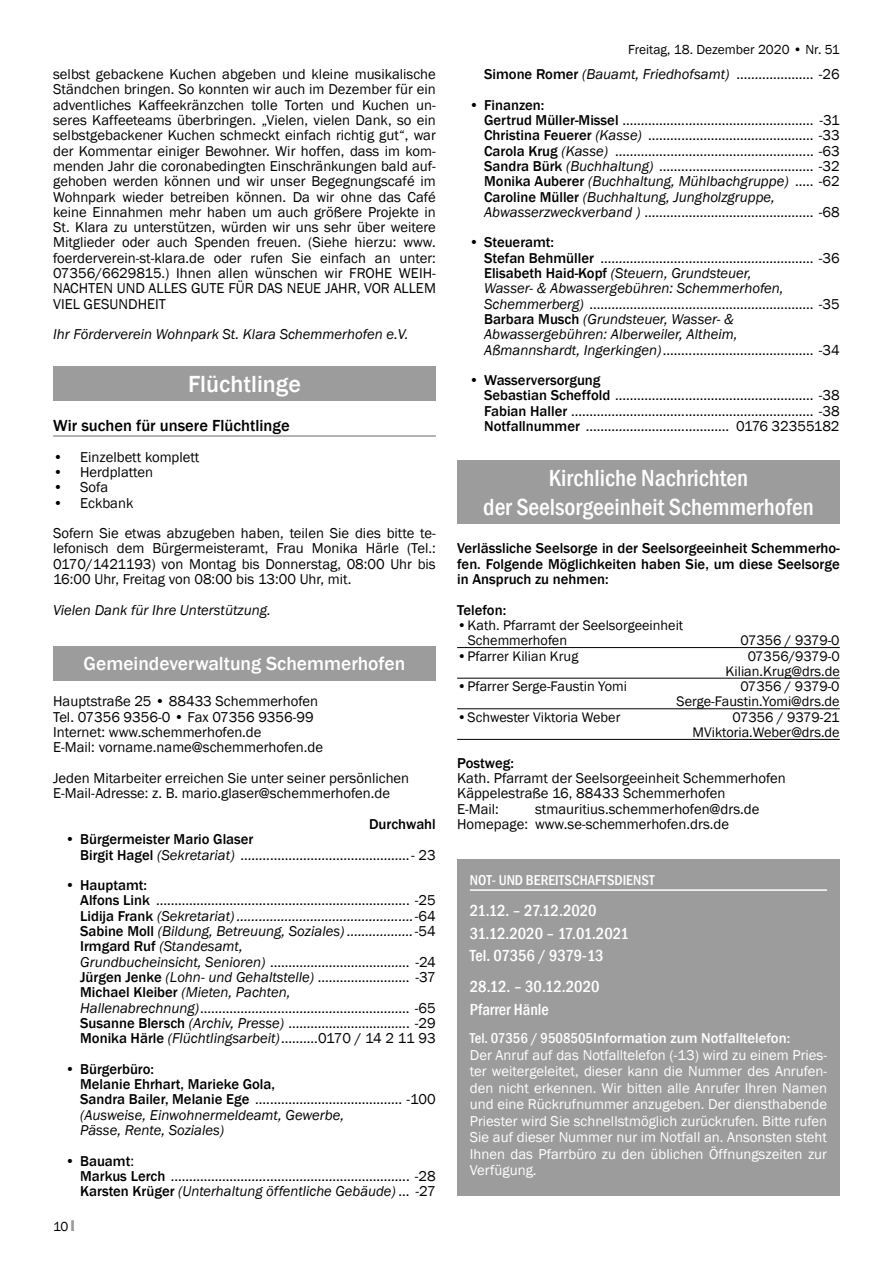
<style>
.page{position:relative;width:893px;height:1263px;background:#fff}
.page>*{position:absolute;margin:0;border:0;box-sizing:border-box;transform-origin:0 0}
.t1{font:500 condensed 24px/28.8px "Franklin Gothic";color:#fff;text-align:center}
.t2{font:500 24px "Franklin Gothic";color:#fff}
.t3{font:500 19.5px "Franklin Gothic";color:#fff}
.t4{font:500 condensed 16.5px/22.5px "Franklin Gothic";color:#fff}
.t5{font:500 16.5px "Franklin Gothic";color:#000}
.t6{font:14.7px/15.3px "Franklin Gothic";color:#000}
.t7{font:14.7px/15.3px "Franklin Gothic";letter-spacing:-.02em;color:#000}
.t8{font:14.7px/16.5px "Franklin Gothic";color:#fff}
.t9{font:500 14.7px/15.3px "Franklin Gothic";color:#000}
.t10{font:italic 14.7px "Franklin Gothic";color:#000}
.t11{font:500 condensed 14.7px "Franklin Gothic";color:#fff}
.t12{font:14.25px/15.3px "Franklin Gothic";color:#000;text-align:right}
.t13{font:13.5px "Franklin Gothic";color:#000}
.s1{font-weight:500}
.s2{font-style:italic}
.s3{font-weight:400}
.s4{font-weight:400;font-style:italic}
.s5{font-family:"Impact";color:#9c9c9d}
.s6{font-weight:500;font-stretch:condensed}
</style>
<div class="page">
<hr style="left:53px;top:435px;width:383px;height:2px;background:#9c9c9d">
<div style="left:53px;top:366px;width:383px;height:34px;background:#9c9c9d"></div>
<div style="left:53px;top:646px;width:383px;height:34px;background:#9c9c9d"></div>
<hr style="left:457px;top:647px;width:383px;height:1px;background:#000">
<hr style="left:457px;top:678px;width:383px;height:1px;background:#000">
<hr style="left:457px;top:708px;width:383px;height:1px;background:#000">
<hr style="left:457px;top:739px;width:383px;height:1px;background:#000">
<div style="left:457px;top:460px;width:383px;height:64px;background:#9c9c9d"></div>
<div style="left:457px;top:859px;width:383px;height:337px;background:#9c9c9d"></div>
<hr style="left:470px;top:889px;width:357px;height:2px;background:#fff">
<p class="t6" style="left:53px;top:67px;width:384px;text-align:justify">selbst gebackene Kuchen abgeben und kleine musikalische Ständchen bringen. So konnten wir auch im Dezember für ein adventliches Kaffeekränzchen tolle Torten und Kuchen un&shy;seres Kaffeeteams überbringen. „Vielen, vielen Dank, so ein selbstgebackener Kuchen schmeckt einfach richtig gut“, war der Kommentar einiger Bewohner. Wir hoffen, dass im kom&shy;menden Jahr die coronabedingten Einschränkungen bald auf&shy;gehoben werden können und wir unser Begegnungscafé im Wohnpark wieder betreiben können. Da wir ohne das Café keine Einnahmen mehr haben um auch größere Projekte in St. Klara zu unterstützen, würden wir uns sehr über weitere Mitglieder oder auch Spenden freuen. (Siehe hierzu: www. foerderverein-st-klara.de oder rufen Sie einfach an unter:<br>07356/6629815.) Ihnen allen wünschen wir FROHE WEIH-NACHTEN UND ALLES GUTE FÜR DAS NEUE JAHR, VOR ALLEM VIEL GESUNDHEIT</p>
<p class="t10" style="left:53px;top:325px;width:357px">Ihr Förderverein Wohnpark St. Klara Schemmerhofen e.V.</p>
<h1 class="t2" style="left:188px;top:369px;width:114px">Flüchtlinge</h1>
<p class="t5" style="left:53px;top:415px;width:238px">Wir suchen für unsere Flüchtlinge</p>
<p class="t6" style="left:53px;top:449px;width:148px">• Einzelbett komplett</p>
<p class="t6" style="left:53px;top:465px;width:102px">• Herdplatten</p>
<p class="t6" style="left:53px;top:480px;width:57px">• Sofa</p>
<p class="t6" style="left:53px;top:488px;width:384px;line-height:30.6px">• Eckbank<br>Sofern Sie etwas abzugeben haben, teilen Sie dies bitte te-</p>
<p class="t6" style="left:53px;top:541px;width:384px;text-align:justify">lefonisch dem Bürgermeisteramt, Frau Monika Härle (Tel.:<br>0170/1421193) von Montag bis Donnerstag, 08:00 Uhr bis 16:00 Uhr, Freitag von 08:00 bis 13:00 Uhr, mit.</p>
<p class="t10" style="left:53px;top:600px;width:219px">Vielen Dank für Ihre Unterstützung.</p>
<h2 class="t3" style="left:84px;top:651px;width:323px">Gemeindeverwaltung Schemmerhofen</h2>
<p class="t6" style="left:53px;top:694px;width:271px">Hauptstraße 25 • 88433 Schemmerhofen Tel. 07356 9356-0 • Fax 07356 9356-99<br>Internet: www.schemmerhofen.de<br>E-Mail: vorname.name@schemmerhofen.de</p>
<p class="t6" style="left:53px;top:771px;width:358px">Jeden Mitarbeiter erreichen Sie unter seiner persönlichen<br>E-Mail-Adresse: z. B. mario.glaser@schemmerhofen.de</p>
<p class="t9" style="left:369px;top:816px;width:68px">Durchwahl</p>
<p class="t6" style="left:80px;top:832px;width:357px;text-indent:-15px"><span class="s1">• Bürgermeister Mario Glaser<br>Birgit Hagel</span> <span class="s2">(Sekretariat)</span> ..............................................- 23</p>
<p class="t7" style="left:80px;top:878px;width:357px;text-indent:-15px"><span class="s1">• Hauptamt:<br>Alfons Link</span> ..................................................................... -25<br><span class="s1">Lidija Frank</span> <span class="s2">(Sekretariat) ................................................</span>-64<br><span class="s1">Sabine Moll</span> <span class="s2">(Bildung, Betreuung, Soziales) ..................</span>-54<br><span class="s1">Irmgard Ruf</span> <span class="s2">(Standesamt,<br>Grundbucheinsicht, Senioren)</span> ...................................... -24<br><span class="s1">Jürgen Jenke</span> <span class="s2">(Lohn- und Gehaltstelle)</span> ......................... -37<br><span class="s1">Michael Kleiber</span> <span class="s2">(Mieten, Pachten, Hallenabrechnung)</span>......................................................... -65<br><span class="s1">Susanne Blersch</span> <span class="s2">(Archiv, Presse)</span> ................................. -29<br><span class="s1">Monika Härle</span> <span class="s2">(Flüchtlingsarbeit)</span>..........0170 / 14 2 11 93</p>
<p class="t9" style="left:80px;top:1061px;width:357px;text-indent:-15px">• Bürgerbüro:<br>Melanie Ehrhart, Marieke Gola,<br>Sandra Bailer, Melanie Ege <span class="s3">........................................ -100 </span><span class="s4">(Ausweise, Einwohnermeldeamt, Gewerbe,<br>Pässe, Rente, Soziales)</span></p>
<p class="t6" style="left:80px;top:1153px;width:357px;text-indent:-15px"><span class="s1">• Bauamt</span>:<br><span class="s1">Markus Lerch</span> ................................................................. -28<br><span class="s1">Karsten Krüger</span> <span class="s2">(Unterhaltung öffentliche Gebäude)</span> ... -27</p>
<p class="t13" style="left:53px;top:1218px;width:23px">10 <span class="s5">I</span></p>
<p class="t13" style="left:628px;top:41px;width:213px">Freitag, 18. Dezember 2020 • Nr. 51</p>
<p class="t6" style="left:484px;top:67px;width:357px"><span class="s1">Simone Romer</span> <span class="s2">(Bauamt, Friedhofsamt)</span> ..................... -26</p>
<p class="t6" style="left:484px;top:97px;width:357px;text-indent:-15px"><span class="s1">• Finanzen:<br>Gertrud Müller-Missel</span> .................................................... -31<br><span class="s1">Christina Feuerer</span> <span class="s2">(Kasse)</span> ............................................. -33<br><span class="s1">Carola Krug</span> <span class="s2">(Kasse)</span> ...................................................... -63<br><span class="s1">Sandra Bürk</span> <span class="s2">(Buchhaltung)</span> .......................................... -32<br><span class="s1">Monika Auberer</span> <span class="s2">(Buchhaltung, Mühlbachgruppe)</span> ..... -62<br><span class="s1">Caroline Müller</span> <span class="s2">(Buchhaltung, Jungholzgruppe, Abwasserzweckverband )</span> .............................................. -68</p>
<p class="t6" style="left:484px;top:235px;width:357px;text-indent:-15px"><span class="s1">• Steueramt:<br>Stefan Behmüller</span> .......................................................... -36<br><span class="s1">Elisabeth Haid-Kopf</span> <span class="s2">(Steuern, Grundsteuer,<br>Wasser- &amp; Abwassergebühren: Schemmerhofen, Schemmerberg)</span> ............................................................. -35<br><span class="s1">Barbara Musch</span> <span class="s2">(Grundsteuer, Wasser- &amp; Abwassergebühren: Alberweiler, Altheim,<br>Aßmannshardt, Ingerkingen)</span>......................................... -34</p>
<p class="t6" style="left:484px;top:373px;width:357px;text-indent:-15px"><span class="s1">• Wasserversorgung<br>Sebastian Scheffold</span> ...................................................... -38<br><span class="s1">Fabian Haller</span> .................................................................. -38<br><span class="s1">Notfallnummer</span> ....................................... 0176 32355182</p>
<h1 class="t1" style="left:483px;top:463px;width:332px">Kirchliche Nachrichten<br>der Seelsorgeeinheit Schemmerhofen</h1>
<p class="t9" style="left:457px;top:541px;width:384px;text-align:justify">Verlässliche Seelsorge in der Seelsorgeeinheit Schemmerho&shy;fen. Folgende Möglichkeiten haben Sie, um diese Seelsorge in Anspruch zu nehmen:</p>
<p class="t9" style="left:457px;top:602px;width:51px">Telefon:</p>
<p class="t12" style="left:468px;top:618px;width:217px;text-align:left;text-indent:-11px">•Kath. Pfarramt der Seelsorgeeinheit<br>Schemmerhofen</p>
<p class="t12" style="left:740px;top:633px;width:101px">07356 / 9379-0</p>
<p class="t12" style="left:457px;top:648px;width:123px">•Pfarrer Kilian Krug</p>
<p class="t12" style="left:725px;top:648px;width:116px">07356/9379-0<br>Kilian.Krug@drs.de</p>
<p class="t12" style="left:457px;top:679px;width:171px">•Pfarrer Serge-Faustin Yomi</p>
<p class="t12" style="left:677px;top:679px;width:165px">07356 / 9379-0<br>Serge-Faustin.Yomi@drs.de</p>
<p class="t12" style="left:457px;top:710px;width:165px">•Schwester Viktoria Weber</p>
<p class="t12" style="left:693px;top:710px;width:149px">07356 / 9379-21<br>MViktoria.Weber@drs.de</p>
<p class="t9" style="left:457px;top:755px;width:58px">Postweg:</p>
<p class="t6" style="left:457px;top:771px;width:330px">Kath. Pfarramt der Seelsorgeeinheit Schemmerhofen<br>Käppelestraße 16, 88433 Schemmerhofen<br>E-Mail:</p>
<p class="t6" style="left:457px;top:801px;width:304px;text-indent:78px">stmauritius.schemmerhofen@drs.de<br>Homepage: www.se-schemmerhofen.drs.de</p>
<p class="t11" style="left:470px;top:870px;width:186px">NOT- UND BEREITSCHAFTSDIENST</p>
<p class="t4" style="left:470px;top:899px;width:161px">21.12. – 27.12.2020<br>31.12.2020 – 17.01.2021<br>Tel. 07356 / 9379-13</p>
<p class="t4" style="left:470px;top:975px;width:131px">28.12. – 30.12.2020<br>Pfarrer Hänle</p>
<p class="t8" style="left:470px;top:1030px;width:359px"><span class="s6">Tel. 07356 / 9508505</span><span class="s1">Information zum Notfalltelefon:<br></span>Der Anruf auf das Notfalltelefon (-13) wird zu einem Pries&shy;ter weitergeleitet, dieser kann die Nummer des Anrufen&shy;den nicht erkennen. Wir bitten alle Anrufer Ihren Namen und eine Rückrufnummer anzugeben. Der diensthabende Priester wird Sie schnellstmöglich zurückrufen. Bitte rufen Sie auf dieser Nummer nur im Notfall an. Ansonsten steht Ihnen das Pfarrbüro zu den üblichen Öffnungszeiten zur Verfügung.</p>
</div>
